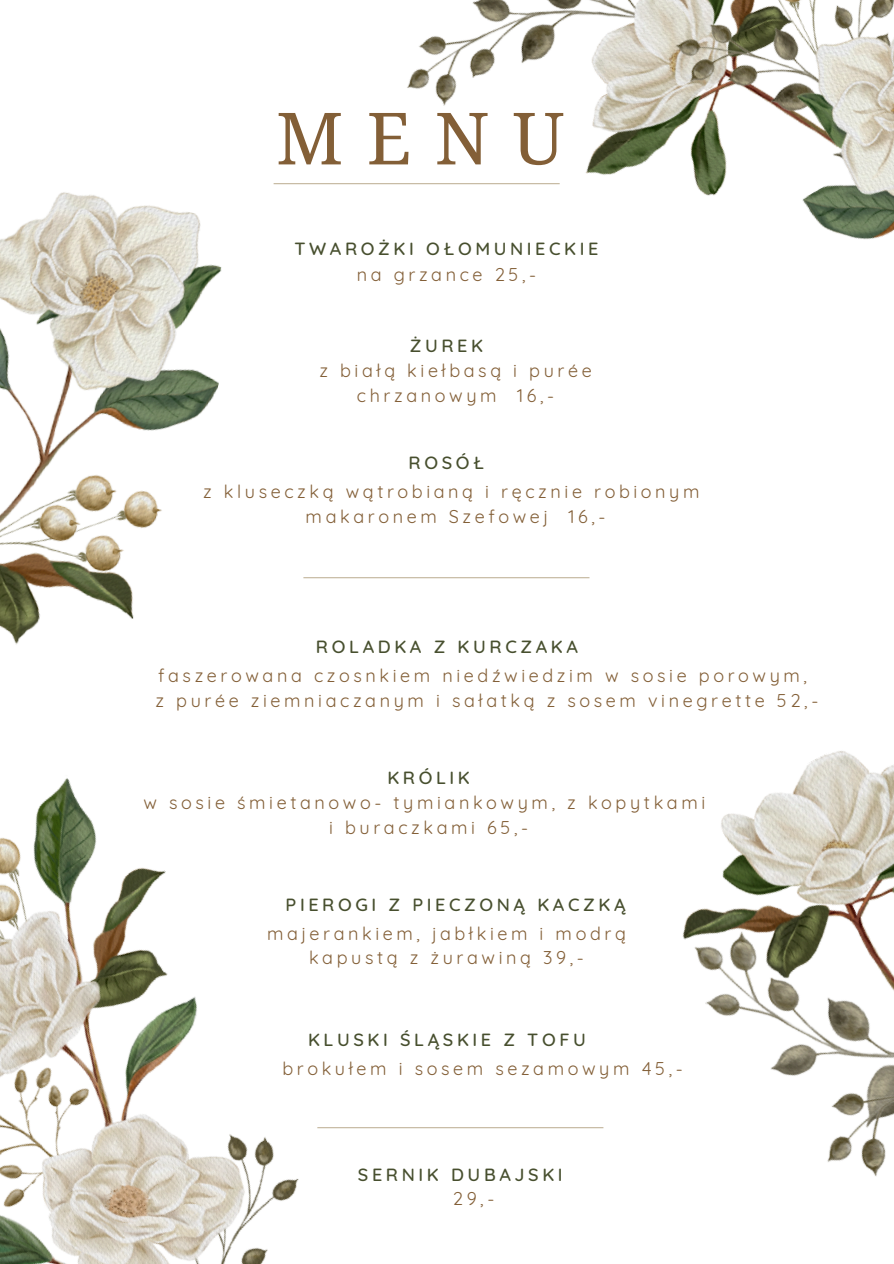
<style>
.page{position:relative;width:894px;height:1264px;background:#fff}
.page>*{position:absolute;margin:0;border:0;box-sizing:border-box;transform-origin:0 0}
.t1{font:72px "Droid Serif";color:#835f37}
.t2{font:18px/24.8px "Quicksand";letter-spacing:.2em;color:#835f37;text-align:center}
.t3{font:500 18px "Quicksand";letter-spacing:.2em;color:#474f2e}
</style>
<div class="page">
<hr style="left:303px;top:577px;width:286px;height:1px;background:#c2b59b">
<hr style="left:317px;top:1127px;width:286px;height:1px;background:#c2b59b">
<hr style="left:273px;top:183px;width:286px;height:1px;background:#c2b59b">
<img style="left:0;top:778px;width:428px;height:485px">
<img style="left:348px;top:0;width:545px;height:579px">
<img style="left:0;top:192px;width:222px;height:453px">
<img style="left:682px;top:751px;width:211px;height:425px">
<p class="t1" style="left:276px;top:98px;width:290px">MENU</p>
<p class="t3" style="left:294px;top:237px;width:305px">TWAROŻKI OŁOMUNIECKIE</p>
<p class="t2" style="left:356px;top:261px;width:181px">na grzance 25,-</p>
<p class="t3" style="left:409px;top:334px;width:75px">ŻUREK</p>
<h2 class="t2" style="left:319px;top:358px;width:274px">z białą kiełbasą i purée chrzanowym 16,-</h2>
<h2 class="t3" style="left:408px;top:451px;width:77px">ROSÓŁ</h2>
<p class="t2" style="left:203px;top:479px;width:498px">z kluseczką wątrobianą i ręcznie robionym</p>
<p class="t2" style="left:305px;top:503px;width:301px">makaronem Szefowej 16,-</p>
<p class="t3" style="left:316px;top:635px;width:263px">ROLADKA Z KURCZAKA</p>
<p class="t2" style="left:158px;top:663px;width:650px">faszerowana czosnkiem niedźwiedzim w sosie porowym,</p>
<h2 class="t2" style="left:155px;top:688px;width:664px">z purée ziemniaczanym i sałatką z sosem vinegrette 52,-</h2>
<h1 class="t3" style="left:387px;top:765px;width:84px">KRÓLIK</h1>
<p class="t2" style="left:143px;top:790px;width:563px">w sosie śmietanowo- tymiankowym, z kopytkami</p>
<h2 class="t2" style="left:329px;top:815px;width:200px">i buraczkami 65,-</h2>
<p class="t3" style="left:285px;top:892px;width:341px">PIEROGI Z PIECZONĄ KACZKĄ</p>
<p class="t2" style="left:267px;top:920px;width:360px">majerankiem, jabłkiem i modrą kapustą z żurawiną 39,-</p>
<p class="t3" style="left:308px;top:1027px;width:279px">KLUSKI ŚLĄSKIE Z TOFU</p>
<p class="t2" style="left:282px;top:1055px;width:402px">brokułem i sosem sezamowym 45,-</p>
<p class="t3" style="left:358px;top:1163px;width:206px">SERNIK DUBAJSKI</p>
<h2 class="t2" style="left:453px;top:1185px;width:43px">29,-</h2>
</div>
